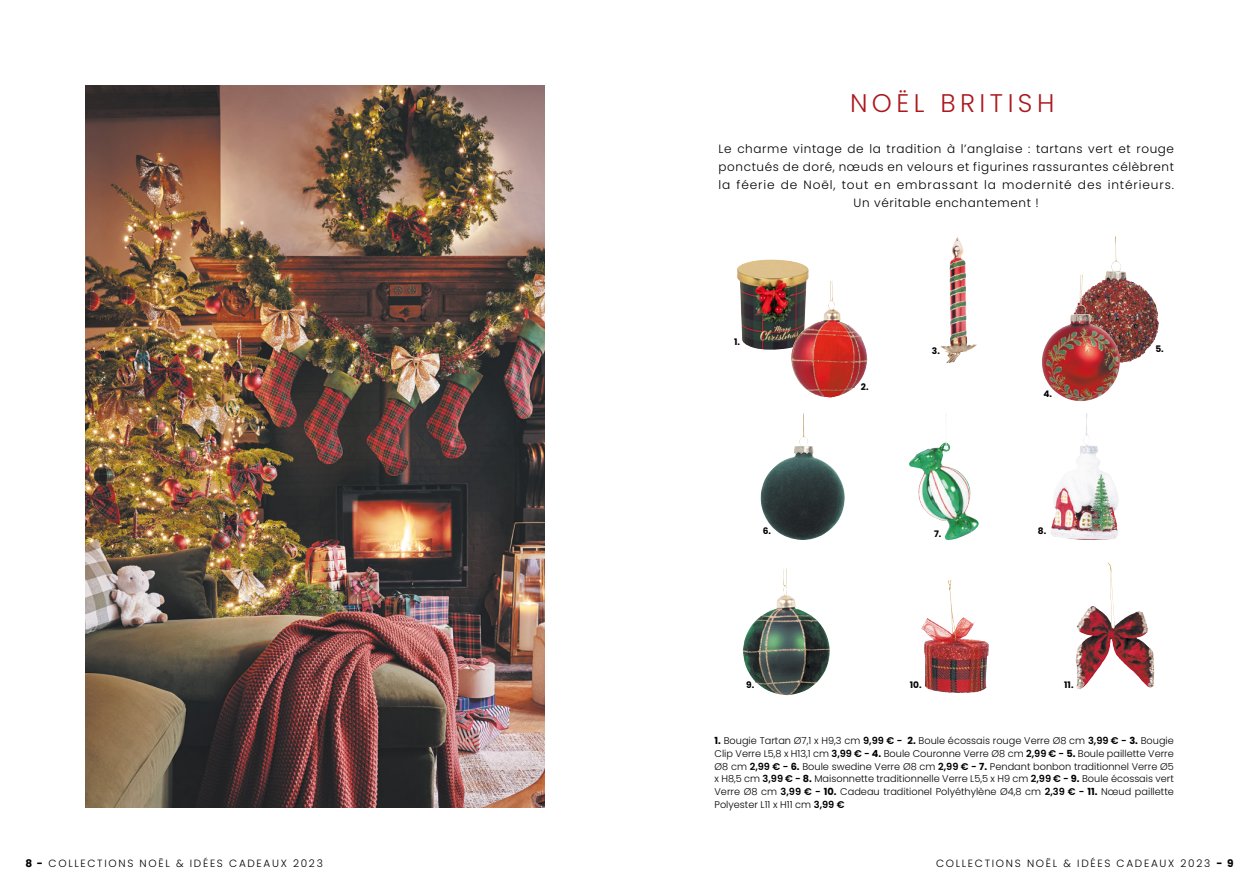
<style>
.page{position:relative;width:1259px;height:893px;background:#fff}
.page>*{position:absolute;margin:0;border:0;box-sizing:border-box;transform-origin:0 0}
.t1{font:300 25.5px "Poppins";letter-spacing:.175em;color:#ab181d}
.t2{font:300 12px/18px "Poppins";letter-spacing:.05em;color:#000;text-align:center}
.t3{font:300 10.5px "Poppins";letter-spacing:.16em;color:#000}
.t4{font:300 9.75px/12.8px "Poppins";color:#000;text-align:justify}
.t5{font:700 9px "Poppins";color:#000}
.s1{font-weight:700}
.s2{font-weight:600}
</style>
<div class="page">
<img style="left:737px;top:260px;width:72px;height:90px">
<img style="left:1080px;top:246px;width:60px;height:117px">
<img style="left:1042px;top:275px;width:78px;height:126px">
<img style="left:760px;top:413px;width:85px;height:127px">
<img style="left:909px;top:442px;width:70px;height:98px">
<img style="left:1051px;top:413px;width:68px;height:127px">
<img style="left:940px;top:237px;width:37px;height:126px">
<img style="left:1075px;top:563px;width:36px;height:126px">
<img style="left:790px;top:281px;width:42px;height:108px">
<img style="left:742px;top:568px;width:88px;height:127px">
<img style="left:85px;top:85px;width:459px;height:723px">
<img style="left:921px;top:579px;width:41px;height:114px">
<p class="t1" style="left:850px;top:88px;width:206px">NOËL BRITISH</p>
<p class="t2" style="left:718px;top:140px;width:457px">Le charme vintage de la tradition à l’anglaise : tartans vert et rouge ponctués de doré, nœuds en velours et figurines rassurantes célèbrent la féerie de Noël, tout en embrassant la modernité des intérieurs.<br>Un véritable enchantement !</p>
<p class="t5" style="left:734px;top:336px;width:7px">1.</p>
<p class="t5" style="left:861px;top:382px;width:9px">2.</p>
<p class="t5" style="left:932px;top:346px;width:9px">3.</p>
<p class="t5" style="left:1043px;top:388px;width:10px">4.</p>
<p class="t5" style="left:763px;top:526px;width:10px">6.</p>
<p class="t5" style="left:934px;top:528px;width:9px">7.</p>
<p class="t5" style="left:1038px;top:526px;width:10px">8.</p>
<p class="t5" style="left:746px;top:680px;width:10px">9.</p>
<p class="t5" style="left:910px;top:680px;width:13px">10.</p>
<p class="t5" style="left:1064px;top:680px;width:11px">11.</p>
<p class="t5" style="left:1155px;top:343px;width:10px">5.</p>
<p class="t4" style="left:714px;top:734px;width:461px"><span class="s1">1.</span> Bougie Tartan Ø7,1 x H9,3 cm <span class="s2">9,99 € -</span> <span class="s1">2.</span> Boule écossais rouge Verre Ø8 cm <span class="s2">3,99 € -</span> <span class="s1">3.</span> Bougie Clip Verre L5,8 x H13,1 cm <span class="s2">3,99 € -</span> <span class="s1">4.</span> Boule Couronne Verre Ø8 cm <span class="s2">2,99 € -</span> <span class="s1">5.</span> Boule paillette Verre Ø8 cm <span class="s2">2,99 € -</span> <span class="s1">6.</span> Boule swedine Verre Ø8 cm <span class="s2">2,99 € -</span> <span class="s1">7.</span> Pendant bonbon traditionnel Verre Ø5 x H8,5 cm <span class="s2">3,99 € -</span> <span class="s1">8.</span> Maisonnette traditionnelle Verre L5,5 x H9 cm <span class="s2">2,99 € -</span> <span class="s1">9.</span> Boule écossais vert Verre Ø8 cm <span class="s2">3,99 € -</span> <span class="s1">10.</span> Cadeau traditionel Polyéthylène Ø4,8 cm <span class="s2">2,39 € -</span> <span class="s1">11.</span> Nœud paillette Polyester L11 x H11 cm <span class="s2">3,99 €</span></p>
<p class="t3" style="left:26px;top:858px;width:299px"><span class="s1">8 -</span> COLLECTIONS NOËL &amp; IDÉES CADEAUX 2023</p>
<p class="t3" style="left:936px;top:858px;width:299px">COLLECTIONS NOËL &amp; IDÉES CADEAUX 2023 <span class="s1">- 9</span></p>
</div>
